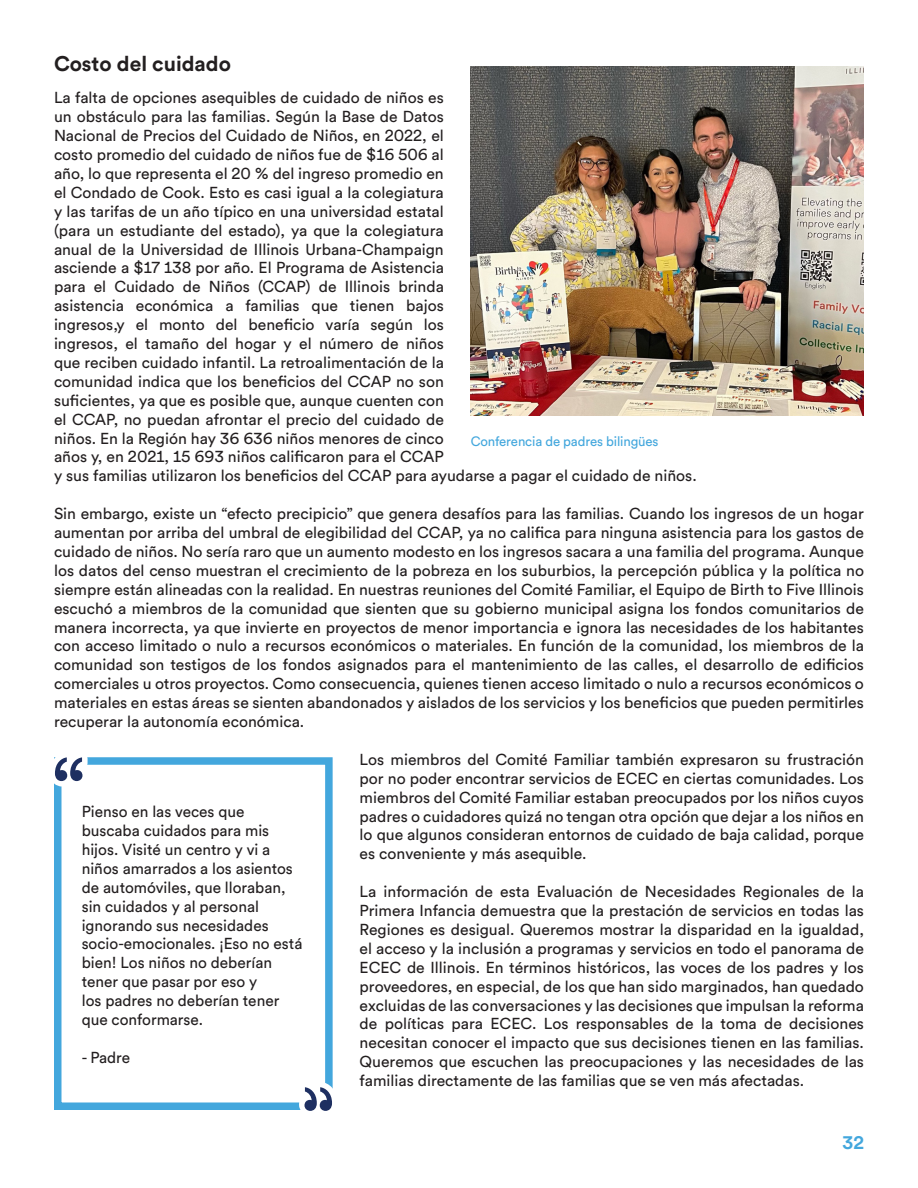
<style>
.page{position:relative;width:918px;height:1188px;background:#fff}
.page>*{position:absolute;margin:0;border:0;box-sizing:border-box;transform-origin:0 0}
.t1{font:700 21px "Circular Air Pro";color:#231f20}
.t2{font:700 18px "Circular Air Pro";color:#43a7dd}
.t3{font:15.75px/18.9px "Circular Air Pro";color:#231f20;text-align:justify}
.t4{font:13.5px "Circular Air Pro";letter-spacing:-.01em;color:#43a7dd}
</style>
<div class="page">
<div style="left:54px;top:757px;width:279px;height:353px;border:8px solid #43a7dd"></div>
<svg style="left:54px;top:757px;width:38px;height:33px"></svg>
<svg style="left:295px;top:1075px;width:38px;height:36px"></svg>
<img style="left:471px;top:66px;width:393px;height:350px">
<img style="left:476px;top:66px;width:385px;height:350px">
<p class="t1" style="left:54px;top:49px;width:179px">Costo del cuidado</p>
<p class="t3" style="left:54px;top:88px;width:644px;text-align:left">La falta de opciones asequibles de cuidado de niños es<br>un obstáculo para las familias. Según la Base de Datos<br>Nacional de Precios del Cuidado de Niños, en 2022, el<br>costo promedio del cuidado de niños fue de $16 506 al<br>año, lo que representa el 20 % del ingreso promedio en<br>el Condado de Cook. Esto es casi igual a la colegiatura<br>y las tarifas de un año típico en una universidad estatal<br>(para un estudiante del estado), ya que la colegiatura<br>anual de la Universidad de Illinois Urbana-Champaign<br>asciende a $17 138 por año. El Programa de Asistencia<br>para el Cuidado de Niños (CCAP) de Illinois brinda<br>asistencia económica a familias que tienen bajos<br>ingresos,y el monto del beneficio varía según los<br>ingresos, el tamaño del hogar y el número de niños<br>que reciben cuidado infantil. La retroalimentación de la<br>comunidad indica que los beneficios del CCAP no son<br>suficientes, ya que es posible que, aunque cuenten con<br>el CCAP, no puedan afrontar el precio del cuidado de<br>niños. En la Región hay 36 636 niños menores de cinco<br>años y, en 2021, 15 693 niños calificaron para el CCAP<br>y sus familias utilizaron los beneficios del CCAP para ayudarse a pagar el cuidado de niños.</p>
<p class="t3" style="left:54px;top:504px;width:812px">Sin embargo, existe un “efecto precipicio” que genera desafíos para las familias. Cuando los ingresos de un hogar aumentan por arriba del umbral de elegibilidad del CCAP, ya no califica para ninguna asistencia para los gastos de cuidado de niños. No sería raro que un aumento modesto en los ingresos sacara a una familia del programa. Aunque los datos del censo muestran el crecimiento de la pobreza en los suburbios, la percepción pública y la política no siempre están alineadas con la realidad. En nuestras reuniones del Comité Familiar, el Equipo de Birth to Five Illinois escuchó a miembros de la comunidad que sienten que su gobierno municipal asigna los fondos comunitarios de manera incorrecta, ya que invierte en proyectos de menor importancia e ignora las necesidades de los habitantes con acceso limitado o nulo a recursos económicos o materiales. En función de la comunidad, los miembros de la comunidad son testigos de los fondos asignados para el mantenimiento de las calles, el desarrollo de edificios comerciales u otros proyectos. Como consecuencia, quienes tienen acceso limitado o nulo a recursos económicos o materiales en estas áreas se sienten abandonados y aislados de los servicios y los beneficios que pueden permitirles recuperar la autonomía económica.</p>
<p class="t3" style="left:360px;top:749px;width:506px">Los miembros del Comité Familiar también expresaron su frustración por no poder encontrar servicios de ECEC en ciertas comunidades. Los miembros del Comité Familiar estaban preocupados por los niños cuyos padres o cuidadores quizá no tengan otra opción que dejar a los niños en lo que algunos consideran entornos de cuidado de baja calidad, porque es conveniente y más asequible.</p>
<p class="t3" style="left:360px;top:882px;width:506px">La información de esta Evaluación de Necesidades Regionales de la Primera Infancia demuestra que la prestación de servicios en todas las Regiones es desigual. Queremos mostrar la disparidad en la igualdad, el acceso y la inclusión a programas y servicios en todo el panorama de ECEC de Illinois. En términos históricos, las voces de los padres y los proveedores, en especial, de los que han sido marginados, han quedado excluidas de las conversaciones y las decisiones que impulsan la reforma de políticas para ECEC. Los responsables de la toma de decisiones necesitan conocer el impacto que sus decisiones tienen en las familias.<br>Queremos que escuchen las preocupaciones y las necesidades de las familias directamente de las familias que se ven más afectadas.</p>
<p class="t4" style="left:471px;top:432px;width:189px">Conferencia de padres bilingües</p>
<p class="t3" style="left:82px;top:801px;width:222px;text-align:left">Pienso en las veces que buscaba cuidados para mis hijos. Visité un centro y vi a niños amarrados a los asientos de automóviles, que lloraban, sin cuidados y al personal ignorando sus necesidades socio-emocionales. ¡Eso no está bien! Los niños no deberían tener que pasar por eso y<br>los padres no deberían tener que conformarse.</p>
<p class="t3" style="left:82px;top:1047px;width:50px">- Padre</p>
<p class="t2" style="left:843px;top:1130px;width:23px">32</p>
</div>
